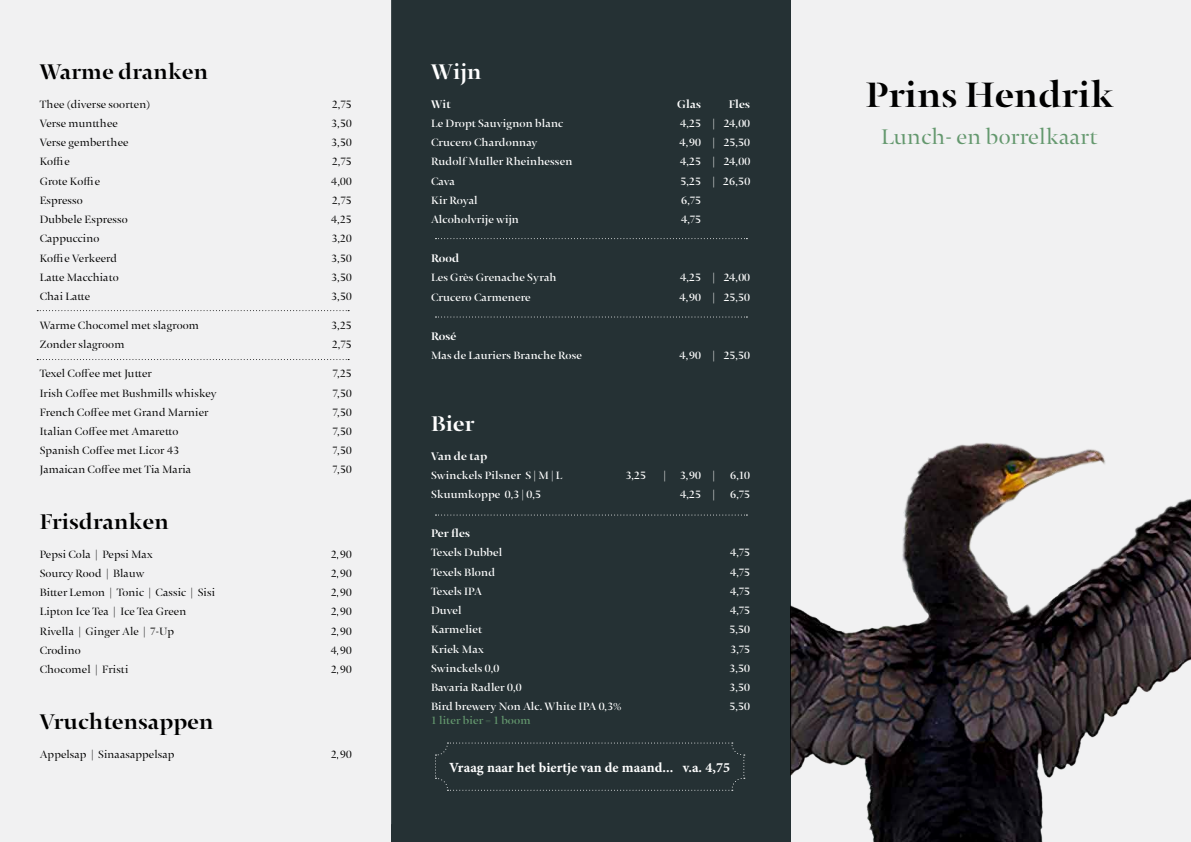
<style>
.page{position:relative;width:1191px;height:842px;background:#f1f1f2}
.page>*{position:absolute;margin:0;border:0;box-sizing:border-box;transform-origin:0 0}
.t1{font:700 39.8px "Ty Stencil Pro";letter-spacing:.01em;color:#000}
.t2{font:700 24px "Ty Stencil Pro";letter-spacing:.01em;color:#000}
.t3{font:700 24px "Ty Stencil Pro";letter-spacing:.01em;color:#fff}
.t4{font:23.9px "Ty Stencil Pro Normal";letter-spacing:.01em;color:#64986e}
.t5{font:700 14px "Minion Pro";letter-spacing:.005em;color:#fff}
.t6{font:700 12.5px "Ty Stencil Pro";letter-spacing:.01em;color:#fff}
.t7{font:12px "Ty Stencil Pro Normal";letter-spacing:.01em;color:#000}
.t8{font:500 12px "Ty Stencil Pro";letter-spacing:.01em;color:#fff}
.t9{font:500 12px "Ty Stencil Pro";letter-spacing:.01em;color:#64986e}
.t10{font:500 12px "Ty Stencil Pro";letter-spacing:-.025em;color:#fff}
</style>
<div class="page">
<div style="left:391px;top:0;width:399px;height:842px;background:#253134"></div>
<svg style="left:37px;top:310px;width:312px;height:1px"></svg>
<svg style="left:37px;top:359px;width:312px;height:1px"></svg>
<img style="left:790px;top:430px;width:401px;height:412px">
<svg style="left:435px;top:238px;width:312px;height:1px"></svg>
<svg style="left:435px;top:514px;width:312px;height:1px"></svg>
<svg style="left:435px;top:316px;width:312px;height:1px"></svg>
<svg style="left:435px;top:742px;width:310px;height:49px"></svg>
<hr style="left:391px;top:0;width:1px;height:824px;background:#6d767a">
<h2 class="t2" style="left:40px;top:58px;width:170px">Warme dranken</h2>
<p class="t7" style="left:40px;top:98px;width:112px">Thee (diverse soorten)</p>
<p class="t7" style="left:332px;top:98px;width:21px">2,75</p>
<p class="t7" style="left:40px;top:117px;width:80px">Verse muntthee</p>
<p class="t7" style="left:331px;top:117px;width:22px">3,50</p>
<p class="t7" style="left:40px;top:136px;width:90px">Verse gemberthee</p>
<p class="t7" style="left:331px;top:136px;width:22px">3,50</p>
<p class="t7" style="left:40px;top:155px;width:32px">Koffie</p>
<p class="t7" style="left:332px;top:155px;width:21px">2,75</p>
<p class="t7" style="left:40px;top:174px;width:62px">Grote Koffie</p>
<p class="t7" style="left:331px;top:174px;width:22px">4,00</p>
<p class="t7" style="left:40px;top:194px;width:45px">Espresso</p>
<p class="t7" style="left:332px;top:194px;width:21px">2,75</p>
<p class="t7" style="left:40px;top:213px;width:89px">Dubbele Espresso</p>
<p class="t7" style="left:331px;top:213px;width:22px">4,25</p>
<p class="t7" style="left:40px;top:232px;width:61px">Cappuccino</p>
<p class="t7" style="left:332px;top:232px;width:21px">3,20</p>
<p class="t7" style="left:40px;top:251px;width:79px">Koffie Verkeerd</p>
<p class="t7" style="left:331px;top:251px;width:22px">3,50</p>
<p class="t7" style="left:40px;top:271px;width:81px">Latte Macchiato</p>
<p class="t7" style="left:331px;top:271px;width:22px">3,50</p>
<p class="t7" style="left:40px;top:290px;width:52px">Chai Latte</p>
<p class="t7" style="left:331px;top:290px;width:22px">3,50</p>
<p class="t7" style="left:40px;top:319px;width:161px">Warme Chocomel met slagroom</p>
<p class="t7" style="left:331px;top:319px;width:22px">3,25</p>
<p class="t7" style="left:40px;top:338px;width:86px">Zonder slagroom</p>
<p class="t7" style="left:332px;top:338px;width:21px">2,75</p>
<p class="t7" style="left:40px;top:367px;width:114px">Texel Coffee met Jutter</p>
<p class="t7" style="left:333px;top:367px;width:20px">7,25</p>
<p class="t7" style="left:40px;top:386px;width:178px">Irish Coffee met Bushmills whiskey</p>
<p class="t7" style="left:333px;top:386px;width:20px">7,50</p>
<p class="t7" style="left:40px;top:406px;width:170px">French Coffee met Grand Marnier</p>
<p class="t7" style="left:333px;top:406px;width:20px">7,50</p>
<p class="t7" style="left:40px;top:425px;width:140px">Italian Coffee met Amaretto</p>
<p class="t7" style="left:333px;top:425px;width:20px">7,50</p>
<p class="t7" style="left:40px;top:444px;width:141px">Spanish Coffee met Licor 43</p>
<p class="t7" style="left:333px;top:444px;width:20px">7,50</p>
<p class="t7" style="left:40px;top:463px;width:153px">Jamaican Coffee met Tia Maria</p>
<p class="t7" style="left:333px;top:463px;width:20px">7,50</p>
<h2 class="t2" style="left:40px;top:508px;width:131px">Frisdranken</h2>
<p class="t7" style="left:40px;top:548px;width:115px">Pepsi Cola | Pepsi Max</p>
<p class="t7" style="left:331px;top:548px;width:22px">2,90</p>
<p class="t7" style="left:40px;top:567px;width:106px">Sourcy Rood | Blauw</p>
<p class="t7" style="left:331px;top:567px;width:22px">2,90</p>
<p class="t7" style="left:40px;top:586px;width:177px">Bitter Lemon | Tonic | Cassic | Sisi</p>
<p class="t7" style="left:331px;top:586px;width:22px">2,90</p>
<p class="t7" style="left:40px;top:605px;width:148px">Lipton Ice Tea | Ice Tea Green</p>
<p class="t7" style="left:331px;top:605px;width:22px">2,90</p>
<p class="t7" style="left:40px;top:624px;width:136px">Rivella | Ginger Ale | 7-Up</p>
<p class="t7" style="left:331px;top:624px;width:22px">2,90</p>
<p class="t7" style="left:40px;top:644px;width:43px">Crodino</p>
<p class="t7" style="left:330px;top:644px;width:23px">4,90</p>
<p class="t7" style="left:40px;top:663px;width:90px">Chocomel | Fristi</p>
<p class="t7" style="left:331px;top:663px;width:22px">2,90</p>
<h2 class="t2" style="left:40px;top:708px;width:175px">Vruchtensappen</h2>
<p class="t7" style="left:40px;top:747px;width:136px">Appelsap | Sinaasappelsap</p>
<p class="t7" style="left:331px;top:747px;width:22px">2,90</p>
<h2 class="t3" style="left:431px;top:58px;width:52px">Wijn</h2>
<p class="t6" style="left:431px;top:97px;width:21px">Wit</p>
<p class="t6" style="left:677px;top:97px;width:25px">Glas</p>
<p class="t6" style="left:729px;top:97px;width:23px">Fles</p>
<p class="t8" style="left:431px;top:117px;width:134px">Le Dropt Sauvignon blanc</p>
<p class="t8" style="left:680px;top:117px;width:72px">4,25 | 24,00</p>
<p class="t8" style="left:431px;top:136px;width:108px">Crucero Chardonnay</p>
<p class="t8" style="left:679px;top:136px;width:72px">4,90 | 25,50</p>
<p class="t8" style="left:431px;top:155px;width:143px">Rudolf Muller Rheinhessen</p>
<p class="t8" style="left:680px;top:155px;width:72px">4,25 | 24,00</p>
<p class="t8" style="left:431px;top:174px;width:25px">Cava</p>
<p class="t8" style="left:680px;top:174px;width:71px">5,25 | 26,50</p>
<p class="t8" style="left:431px;top:194px;width:48px">Kir Royal</p>
<p class="t8" style="left:681px;top:194px;width:22px">6,75</p>
<p class="t8" style="left:431px;top:213px;width:89px">Alcoholvrije wijn</p>
<p class="t8" style="left:681px;top:213px;width:22px">4,75</p>
<p class="t6" style="left:431px;top:251px;width:30px">Rood</p>
<p class="t8" style="left:431px;top:271px;width:127px">Les Grès Grenache Syrah</p>
<p class="t8" style="left:680px;top:271px;width:72px">4,25 | 24,00</p>
<p class="t8" style="left:431px;top:290px;width:101px">Crucero Carmenere</p>
<p class="t8" style="left:679px;top:290px;width:72px">4,90 | 25,50</p>
<p class="t6" style="left:431px;top:329px;width:27px">Rosé</p>
<p class="t8" style="left:431px;top:349px;width:152px">Mas de Lauriers Branche Rose</p>
<p class="t8" style="left:679px;top:349px;width:72px">4,90 | 25,50</p>
<h2 class="t3" style="left:431px;top:410px;width:45px">Bier</h2>
<p class="t6" style="left:431px;top:449px;width:58px">Van de tap</p>
<p class="t8" style="left:431px;top:469px;width:133px">Swinckels Pilsner S | M | L</p>
<p class="t8" style="left:625px;top:469px;width:22px">3,25</p>
<p class="t8" style="left:663px;top:469px;width:53px">| 3,90 |</p>
<p class="t8" style="left:730px;top:469px;width:22px">6,10</p>
<p class="t8" style="left:431px;top:488px;width:112px">Skuumkoppe 0,3 | 0,5</p>
<p class="t8" style="left:680px;top:488px;width:37px">4,25 |</p>
<p class="t8" style="left:730px;top:488px;width:22px">6,75</p>
<p class="t6" style="left:431px;top:526px;width:41px">Per fles</p>
<p class="t8" style="left:431px;top:546px;width:73px">Texels Dubbel</p>
<p class="t8" style="left:730px;top:546px;width:22px">4,75</p>
<p class="t8" style="left:431px;top:565px;width:66px">Texels Blond</p>
<p class="t8" style="left:730px;top:565px;width:22px">4,75</p>
<p class="t10" style="left:431px;top:585px;width:52px">Texels IPA</p>
<p class="t8" style="left:730px;top:585px;width:22px">4,75</p>
<p class="t8" style="left:431px;top:604px;width:32px">Duvel</p>
<p class="t8" style="left:730px;top:604px;width:22px">4,75</p>
<p class="t8" style="left:431px;top:623px;width:53px">Karmeliet</p>
<p class="t8" style="left:729px;top:623px;width:22px">5,50</p>
<p class="t8" style="left:431px;top:642px;width:55px">Kriek Max</p>
<p class="t8" style="left:730px;top:642px;width:21px">3,75</p>
<p class="t8" style="left:431px;top:661px;width:70px">Swinckels 0,0</p>
<p class="t8" style="left:729px;top:661px;width:22px">3,50</p>
<p class="t8" style="left:431px;top:681px;width:92px">Bavaria Radler 0,0</p>
<p class="t8" style="left:729px;top:681px;width:22px">3,50</p>
<p class="t8" style="left:431px;top:700px;width:192px">Bird brewery Non Alc. White IPA 0,3%</p>
<p class="t8" style="left:729px;top:700px;width:22px">5,50</p>
<p class="t9" style="left:431px;top:714px;width:101px">1 liter bier = 1 boom</p>
<p class="t5" style="left:449px;top:757px;width:282px">Vraag naar het biertje van de maand... v.a. 4,75</p>
<h1 class="t1" style="left:866px;top:72px;width:249px">Prins Hendrik</h1>
<h3 class="t4" style="left:881px;top:124px;width:218px">Lunch- en borrelkaart</h3>
</div>
